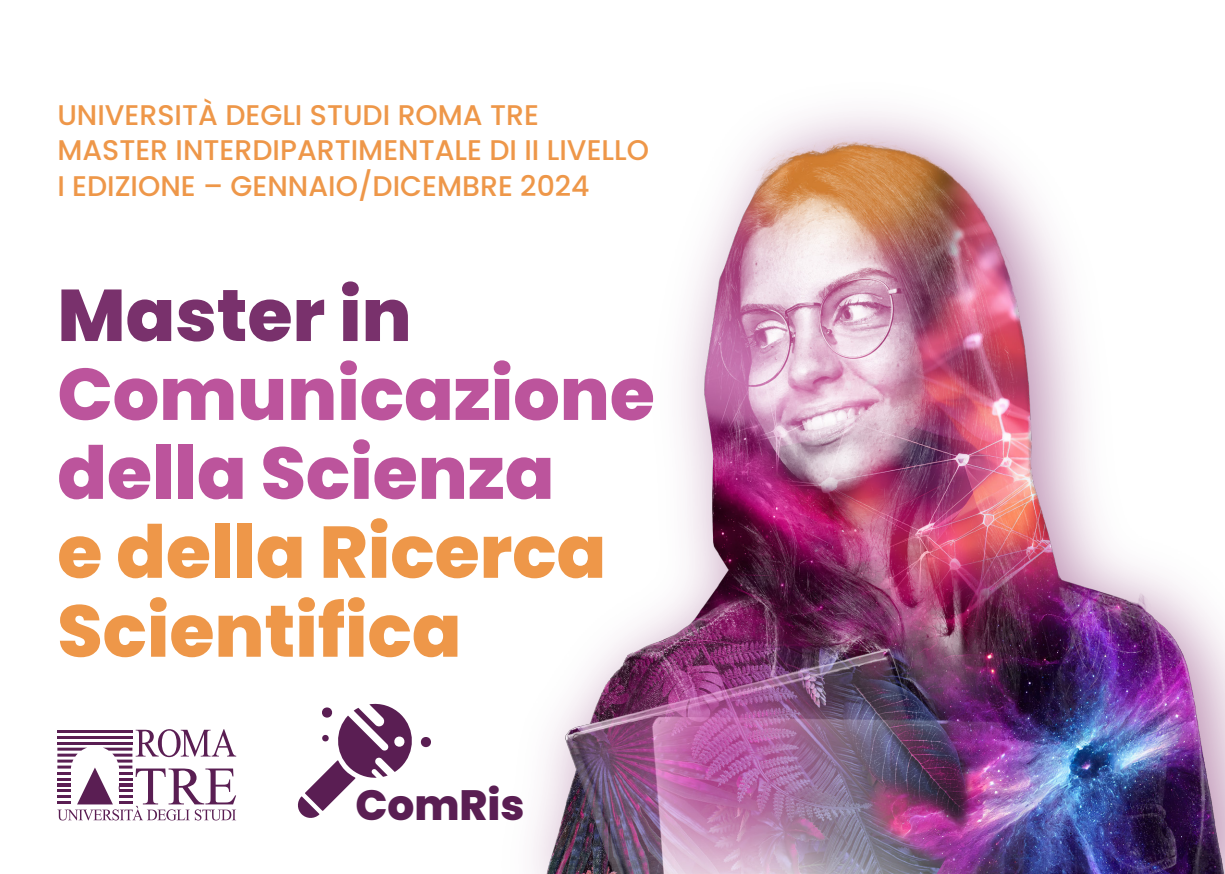
<style>
.page{position:relative;width:1225px;height:874px;background:#fff}
.page>*{position:absolute;margin:0;border:0;box-sizing:border-box;transform-origin:0 0}
.t1{font:800 73px/78.8px "Poppins";color:#bc549c}
.t2{font:800 73px/78.8px "Poppins";color:#ee9749}
.t3{font:800 73px "Poppins";color:#79316c}
.t4{font:800 42.4px "Poppins";color:#5a1e53}
.t5{font:500 28.4px/35.4px "Poppins";color:#ee9749}
</style>
<div class="page">
<img style="left:533px;top:111px;width:692px;height:762px">
<svg style="left:297px;top:703px;width:134px;height:115px"></svg>
<svg style="left:57px;top:729px;width:179px;height:91px"></svg>
<p class="t5" style="left:57px;top:97px;width:593px">UNIVERSITÀ DEGLI STUDI ROMA TRE<br>MASTER INTERDIPARTIMENTALE DI II LIVELLO<br>I EDIZIONE – GENNAIO/DICEMBRE 2024</p>
<h1 class="t3" style="left:57px;top:273px;width:356px">Master in</h1>
<h1 class="t1" style="left:57px;top:355px;width:599px">Comunicazione della Scienza</h1>
<h1 class="t2" style="left:57px;top:513px;width:550px">e della Ricerca<br>Scientifica</h1>
<h2 class="t4" style="left:355px;top:779px;width:171px">ComRis</h2>
</div>
